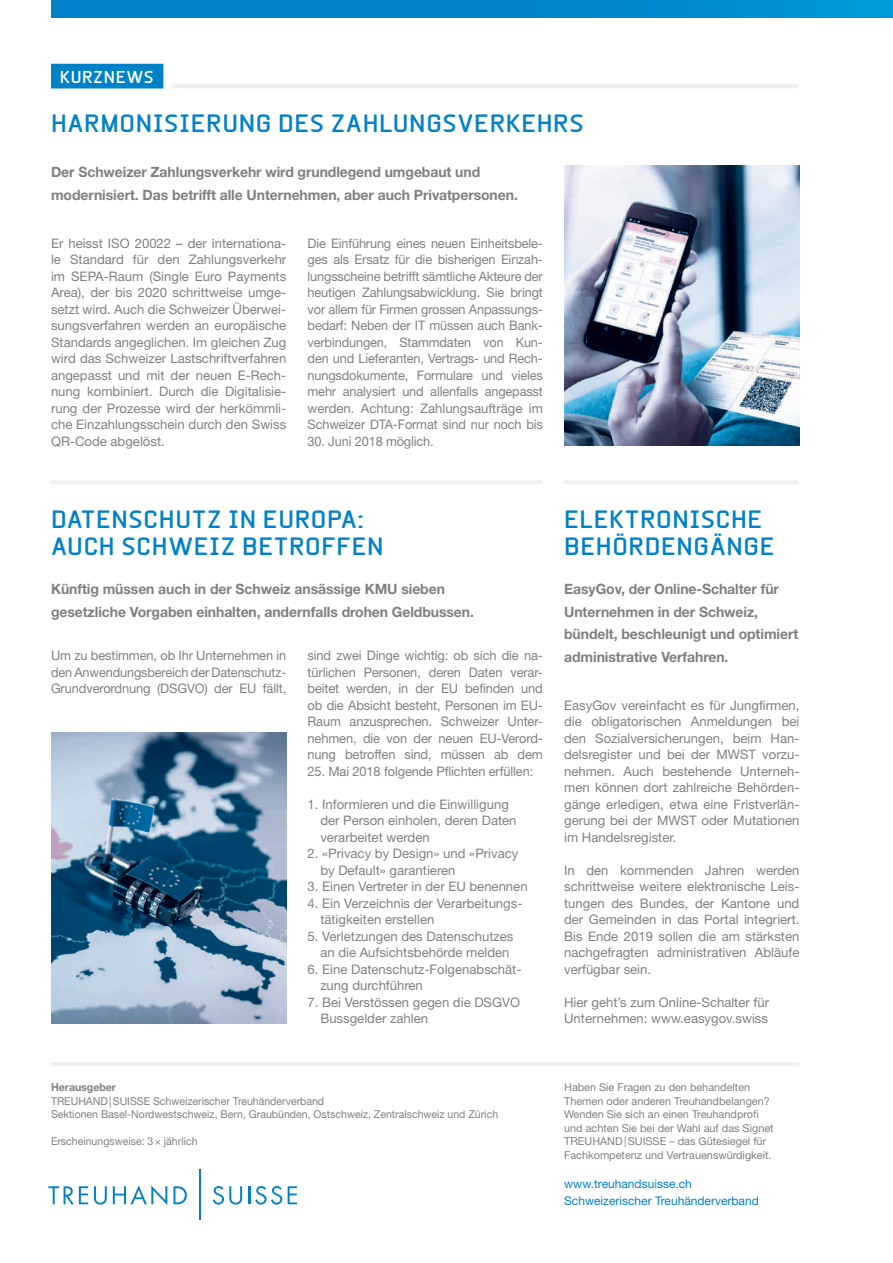
<style>
.page{position:relative;width:893px;height:1263px;background:#fff}
.page>*{position:absolute;margin:0;border:0;box-sizing:border-box;transform-origin:0 0}
.t1{font:700 24px/27px "Beta Sans";letter-spacing:.025em;color:#0081c8}
.t2{font:700 16.5px "Beta Sans";letter-spacing:.04em;color:#fff}
.t3{font:700 14.25px/22.5px "Helvetica Neue LT Std";letter-spacing:-.005em;color:#808083}
.t4{font:13.2px/16.5px "Helvetica Neue LT Std";color:#808083}
.t5{font:12px/16.5px "Helvetica Neue LT Std";color:#0081c8}
.t6{font:10.8px/13.5px "Helvetica Neue LT Std";color:#808083}
.t7{font:700 10.8px "Helvetica Neue LT Std";color:#808083}
</style>
<div class="page">
<div style="left:51px;top:0;width:842px;height:17px;background:linear-gradient(to right,#007bc3,#0093d6)"></div>
<svg style="left:48px;top:1186px;width:40px;height:18px"></svg>
<svg style="left:94px;top:1186px;width:13px;height:18px"></svg>
<svg style="left:113px;top:1185px;width:54px;height:20px"></svg>
<svg style="left:173px;top:1186px;width:14px;height:18px"></svg>
<svg style="left:213px;top:1186px;width:29px;height:18px"></svg>
<svg style="left:248px;top:1186px;width:34px;height:18px"></svg>
<svg style="left:288px;top:1186px;width:9px;height:18px"></svg>
<hr style="left:199px;top:1169px;width:2px;height:51px;background:#0081c8">
<hr style="left:51px;top:1062px;width:748px;height:4px;background:#f0f0f1">
<div style="left:51px;top:64px;width:112px;height:24px;background:#0081c8"></div>
<hr style="left:172px;top:84px;width:627px;height:4px;background:#f0f0f1">
<hr style="left:564px;top:480px;width:235px;height:4px;background:#f0f0f1">
<img style="left:564px;top:165px;width:235px;height:280px">
<hr style="left:51px;top:480px;width:492px;height:4px;background:#f0f0f1">
<img style="left:51px;top:733px;width:235px;height:290px">
<p class="t2" style="left:60px;top:67px;width:95px">KURZNEWS</p>
<h1 class="t1" style="left:51px;top:110px;width:534px">HARMONISIERUNG DES ZAHLUNGSVERKEHRS</h1>
<p class="t3" style="left:51px;top:160px;width:468px">Der Schweizer Zahlungsverkehr wird grundlegend umgebaut und modernisiert. Das betrifft alle Unternehmen, aber auch Privatpersonen.</p>
<p class="t4" style="left:51px;top:234px;width:237px;text-align:justify">Er heisst ISO 20022 – der internationa&shy;le Standard für den Zahlungsverkehr im SEPA-Raum (Single Euro Payments Area), der bis 2020 schrittweise umge&shy;setzt wird. Auch die Schweizer Überwei&shy;sungsverfahren werden an europäische Standards angeglichen. Im gleichen Zug wird das Schweizer Lastschriftverfahren angepasst und mit der neuen E-Rech&shy;nung kombiniert. Durch die Digitalisie&shy;rung der Prozesse wird der herkömmli&shy;che Einzahlungsschein durch den Swiss QR-Code abgelöst.</p>
<p class="t4" style="left:308px;top:234px;width:237px;text-align:justify">Die Einführung eines neuen Einheitsbele&shy;ges als Ersatz für die bisherigen Einzah&shy;lungsscheine betrifft sämtliche Akteure der heutigen Zahlungsabwicklung. Sie bringt vor allem für Firmen grossen Anpassungs&shy;bedarf: Neben der IT müssen auch Bank&shy;verbindungen, Stammdaten von Kun&shy;den und Lieferanten, Vertrags- und Rech&shy;nungsdokumente, Formulare und vieles mehr analysiert und allenfalls angepasst werden. Achtung: Zahlungsaufträge im Schweizer DTA-Format sind nur noch bis</p>
<p class="t4" style="left:308px;top:432px;width:128px">30. Juni 2018 möglich.</p>
<h1 class="t1" style="left:51px;top:506px;width:334px">DATENSCHUTZ IN EUROPA:<br>AUCH SCHWEIZ BETROFFEN</h1>
<p class="t3" style="left:51px;top:577px;width:424px">Künftig müssen auch in der Schweiz ansässige KMU sieben gesetzliche Vorgaben einhalten, andernfalls drohen Geldbussen.</p>
<p class="t4" style="left:51px;top:647px;width:237px;text-align:justify">Um zu bestimmen, ob Ihr Unternehmen in den Anwendungsbereich der Datenschutz-Grundverordnung (DSGVO) der EU fällt,</p>
<p class="t4" style="left:308px;top:647px;width:237px;text-align:justify">sind zwei Dinge wichtig: ob sich die na&shy;türlichen Personen, deren Daten verar&shy;beitet werden, in der EU befinden und ob die Absicht besteht, Personen im EU-Raum anzusprechen. Schweizer Unter&shy;nehmen, die von der neuen EU-Verord&shy;nung betroffen sind, müssen ab dem</p>
<p class="t4" style="left:308px;top:762px;width:227px">25. Mai 2018 folgende Pflichten erfüllen:</p>
<p class="t4" style="left:320px;top:795px;width:198px;text-indent:-13px">1. Informieren und die Einwilligung der Person einholen, deren Daten verarbeitet werden</p>
<p class="t4" style="left:320px;top:845px;width:200px;text-indent:-13px">2. «Privacy by Design» und «Privacy by Default» garantieren</p>
<p class="t4" style="left:308px;top:878px;width:222px">3. Einen Vertreter in der EU benennen</p>
<p class="t4" style="left:320px;top:894px;width:202px;text-indent:-13px">4. Ein Verzeichnis der Verarbeitungs&shy;tätigkeiten erstellen</p>
<p class="t4" style="left:320px;top:927px;width:195px;text-indent:-13px">5. Verletzungen des Datenschutzes an die Aufsichtsbehörde melden</p>
<p class="t4" style="left:320px;top:960px;width:203px;text-indent:-13px">6. Eine Datenschutz-Folgenabschät&shy;zung durchführen</p>
<p class="t4" style="left:320px;top:993px;width:201px;text-indent:-13px">7. Bei Verstössen gegen die DSGVO<br>Bussgelder zahlen</p>
<h1 class="t1" style="left:564px;top:506px;width:212px">ELEKTRONISCHE<br>BEHÖRDENGÄNGE</h1>
<p class="t3" style="left:564px;top:577px;width:236px">EasyGov, der Online-Schalter für<br>Unternehmen in der Schweiz, bündelt, beschleunigt und optimiert administrative Verfahren.</p>
<p class="t4" style="left:564px;top:696px;width:237px;text-align:justify">EasyGov vereinfacht es für Jungfirmen, die obligatorischen Anmeldungen bei den Sozialversicherungen, beim Han&shy;delsregister und bei der MWST vorzu&shy;nehmen. Auch bestehende Unterneh&shy;men können dort zahlreiche Behörden&shy;gänge erledigen, etwa eine Fristverlän&shy;gerung bei der MWST oder Mutationen im Handelsregister.</p>
<p class="t4" style="left:564px;top:861px;width:237px;text-align:justify">In den kommenden Jahren werden schrittweise weitere elektronische Leis&shy;tungen des Bundes, der Kantone und der Gemeinden in das Portal integriert.<br>Bis Ende 2019 sollen die am stärksten nachgefragten administrativen Abläufe verfügbar sein.</p>
<p class="t4" style="left:564px;top:993px;width:206px">Hier geht’s zum Online-Schalter für<br>Unternehmen: www.easygov.swiss</p>
<p class="t7" style="left:51px;top:1081px;width:67px">Herausgeber</p>
<p class="t6" style="left:51px;top:1094px;width:449px">TREUHAND|SUISSE Schweizerischer Treuhänderverband<br>Sektionen Basel-Nordwestschweiz, Bern, Graubünden, Ostschweiz, Zentralschweiz und Zürich</p>
<p class="t6" style="left:51px;top:1134px;width:148px">Erscheinungsweise: 3× jährlich</p>
<p class="t6" style="left:564px;top:1080px;width:211px">Haben Sie Fragen zu den behandelten Themen oder anderen Treuhandbelangen?<br>Wenden Sie sich an einen Treuhandprofi und achten Sie bei der Wahl auf das Signet TREUHAND|SUISSE – das Gütesiegel für Fachkompetenz und Vertrauenswürdigkeit.</p>
<p class="t5" style="left:564px;top:1175px;width:196px">www.treuhandsuisse.ch<br>Schweizerischer Treuhänderverband</p>
</div>
